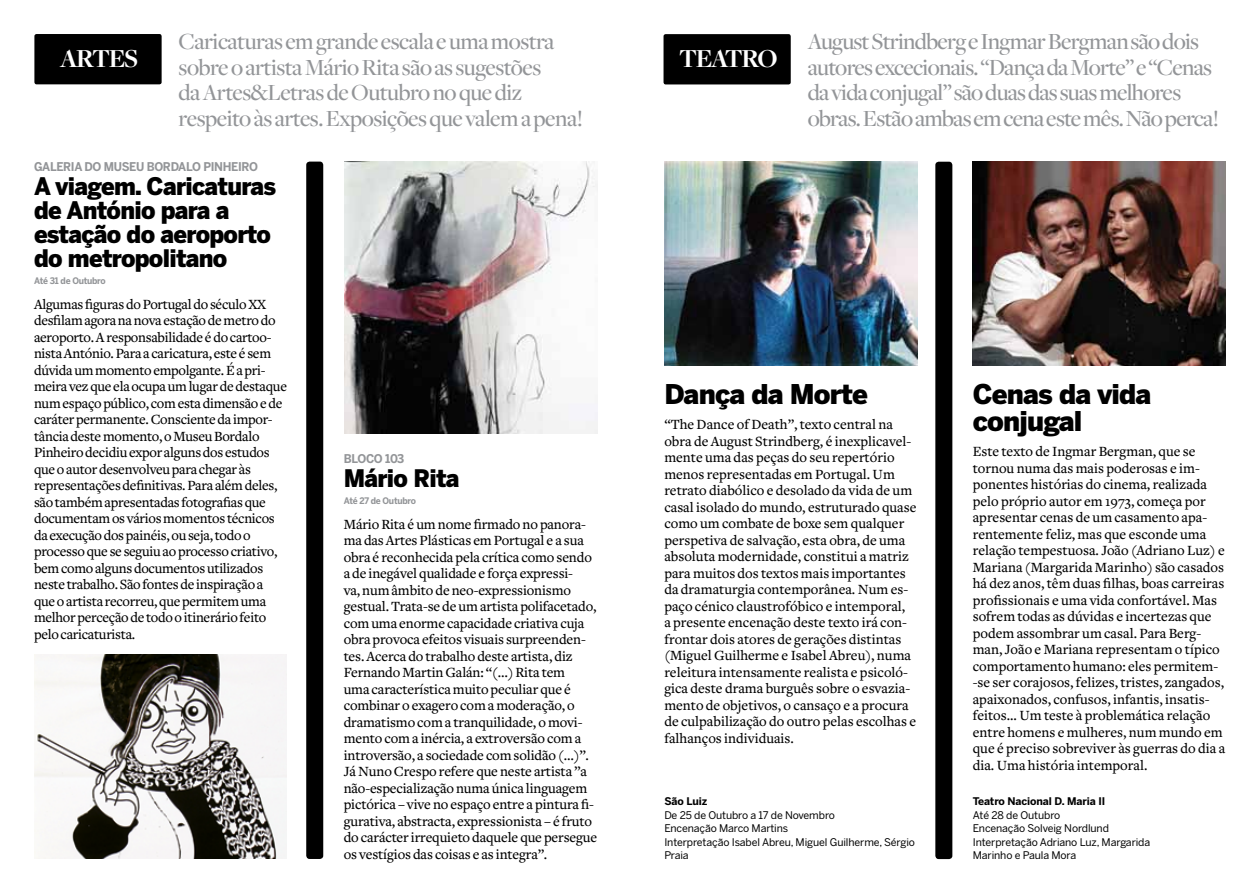
<style>
.page{position:relative;width:1259px;height:893px;background:#fff}
.page>*{position:absolute;margin:0;border:0;box-sizing:border-box;transform-origin:0 0}
.t1{font:900 27px/27px "Benton Sans";letter-spacing:-.03em;color:#000}
.t2{font:700 27px "Freight Disp";letter-spacing:-.05em;color:#fff}
.t3{font:500 24px/25.5px "Freight Disp";letter-spacing:-.03em;color:#939598}
.t4{font:900 24px/24px "Benton Sans";letter-spacing:-.03em;color:#000}
.t5{font:500 14.7px/16.5px "Freight Text";letter-spacing:-.01em;color:#000}
.t6{font:700 12px "Benton Sans";letter-spacing:-.03em;color:#939598;scale:.95 1}
.t7{font:10.5px/13.5px "Benton Sans";letter-spacing:-.01em;color:#000}
.t8{font:700 10.5px "Benton Sans";letter-spacing:-.01em;color:#000}
.t9{font:700 9px "Benton Sans";letter-spacing:-.03em;color:#939598;scale:.95 1}
</style>
<div class="page">
<div style="left:663px;top:34px;width:127px;height:50px;background:#000;border-radius:2px"></div>
<div style="left:935px;top:162px;width:17px;height:697px;background:#000;border-radius:3px"></div>
<img style="left:972px;top:162px;width:253px;height:204px">
<img style="left:664px;top:162px;width:253px;height:204px">
<div style="left:34px;top:34px;width:128px;height:50px;background:#000;border-radius:2px"></div>
<div style="left:306px;top:162px;width:17px;height:697px;background:#000;border-radius:3px"></div>
<img style="left:34px;top:655px;width:253px;height:204px">
<img style="left:344px;top:162px;width:253px;height:272px">
<h1 class="t2" style="left:60px;top:44px;width:80px">ARTES</h1>
<h2 class="t3" style="left:179px;top:29px;width:406px">Caricaturas em grande escala e uma mostra sobre o artista Mário Rita são as sugestões<br>da Artes&amp;Letras de Outubro no que diz respeito às artes. Exposições que valem a pena!</h2>
<p class="t6" style="left:34px;top:160px;width:237px">Galeria do Museu Bordalo Pin hei ro</p>
<h2 class="t4" style="left:34px;top:174px;width:244px">A viagem. Caricaturas de António para a estação do aeroporto do metropolitano</h2>
<p class="t9" style="left:34px;top:275px;width:77px">Até 31 de Outubro</p>
<p class="t5" style="left:34px;top:296px;width:254px">Algumas figuras do Portugal do século XX desfilam agora na nova estação de metro do aeroporto. A responsabilidade é do cartoo&shy;nista António. Para a caricatura, este é sem dúvida um momento empolgante. É a pri&shy;meira vez que ela ocupa um lugar de destaque num espaço público, com esta dimensão e de caráter permanente. Consciente da impor&shy;tância deste momento, o Museu Bordalo Pinheiro decidiu expor alguns dos estudos que o autor desenvolveu para chegar às representações definitivas. Para além deles, são também apresentadas fotografias que documentam os vários momentos técnicos da execução dos painéis, ou seja, todo o processo que se seguiu ao processo criativo, bem como alguns documentos utilizados neste trabalho. São fontes de inspiração a que o artista recorreu, que permitem uma melhor perceção de todo o itinerário feito pelo caricaturista.</p>
<p class="t6" style="left:344px;top:452px;width:65px">Bloco 103</p>
<h2 class="t4" style="left:344px;top:466px;width:117px">Mário Rita</h2>
<p class="t9" style="left:344px;top:495px;width:78px">Até 27 de Outubro</p>
<p class="t5" style="left:344px;top:516px;width:255px">Mário Rita é um nome firmado no panora&shy;ma das Artes Plásticas em Portugal e a sua obra é reconhecida pela crítica como sendo a de inegável qualidade e força expressi-<br>va, num âmbito de neo-expressionismo gestual. Trata-se de um artista polifacetado, com uma enorme capacidade criativa cuja obra provoca efeitos visuais surpreenden&shy;tes. Acerca do trabalho deste artista, diz Fernando Martin Galán: “(…) Rita tem<br>uma característica muito peculiar que é combinar o exagero com a moderação, o dramatismo com a tranquilidade, o movi&shy;mento com a inércia, a extroversão com a introversão, a sociedade com solidão (…)”.<br>Já Nuno Crespo refere que neste artista ”a não-especialização numa única linguagem pictórica – vive no espaço entre a pintura fi&shy;gurativa, abstracta, expressionista – é fruto do carácter irrequieto daquele que persegue os vestígios das coisas e as integra”.</p>
<h1 class="t2" style="left:679px;top:44px;width:100px">TEATRO</h1>
<h2 class="t3" style="left:807px;top:29px;width:413px">August Strindberg e IngmarBergman são dois autores excecionais. “Dança da Morte” e “Cenas da vida conjugal” são duas das suas melhores obras. Estão ambas em cena este mês. Não perca!</h2>
<h1 class="t1" style="left:664px;top:380px;width:205px">Dança da Morte</h1>
<p class="t5" style="left:664px;top:417px;width:254px">“The Dance of Death”, texto central na obra de August Strindberg, é inexplicavel&shy;mente uma das peças do seu repertório menos representadas em Portugal. Um retrato diabólico e desolado da vida de um casal isolado do mundo, estruturado quase como um combate de boxe sem qualquer perspetiva de salvação, esta obra, de uma absoluta modernidade, constitui a matriz para muitos dos textos mais importantes da dramaturgia contemporânea. Num es&shy;paço cénico claustrofóbico e intemporal,<br>a presente encenação deste texto irá con&shy;frontar dois atores de gerações distintas (Miguel Guilherme e Isabel Abreu), numa releitura intensamente realista e psicoló&shy;gica deste drama burguês sobre o esvazia&shy;mento de objetivos, o cansaço e a procura de culpabilização do outro pelas escolhas e falhanços individuais.</p>
<p class="t8" style="left:664px;top:795px;width:45px">São Luiz</p>
<p class="t7" style="left:664px;top:808px;width:252px">De 25 de Outubro a 17 de Novembro<br>Encenação Marco Martins<br>Interpretação Isabel Abreu, Miguel Guilherme, Sérgio<br>Praia</p>
<h1 class="t1" style="left:972px;top:380px;width:180px">Cenas da vida conjugal</h1>
<p class="t5" style="left:972px;top:444px;width:254px">Este texto de Ingmar Bergman, que se tornou numa das mais poderosas e im&shy;ponentes histórias do cinema, realizada pelo próprio autor em 1973, começa por apresentar cenas de um casamento apa&shy;rentemente feliz, mas que esconde uma relação tempestuosa. João (Adriano Luz) e Mariana (Margarida Marinho) são casados há dez anos, têm duas filhas, boas carreiras profissionais e uma vida confortável. Mas sofrem todas as dúvidas e incertezas que podem assombrar um casal. Para Berg&shy;man, João e Mariana representam o típico comportamento humano: eles permitem--se ser corajosos, felizes, tristes, zangados, apaixonados, confusos, infantis, insatis&shy;feitos... Um teste à problemática relação entre homens e mulheres, num mundo em que é preciso sobreviver às guerras do dia a dia. Uma história intemporal.</p>
<p class="t8" style="left:972px;top:795px;width:134px">Teatro Nacional D. Maria II</p>
<p class="t7" style="left:972px;top:808px;width:179px">Até 28 de Outubro<br>Encenação Solveig Nordlund<br>Interpretação Adriano Luz, Margarida<br>Marinho e Paula Mora</p>
</div>
